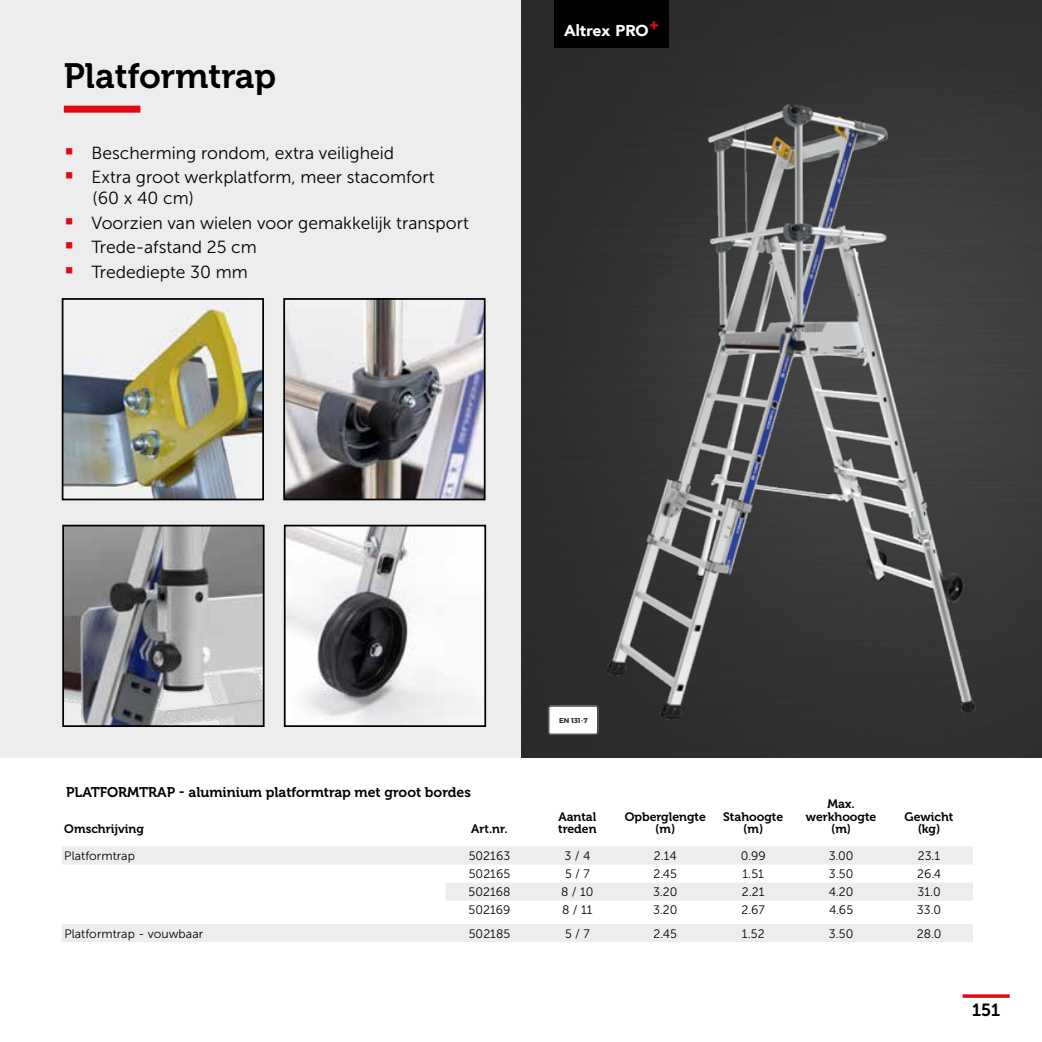
<style>
.page{position:relative;width:1042px;height:1042px;background:#fff}
.page>*{position:absolute;margin:0;border:0;box-sizing:border-box;transform-origin:0 0}
.t1{font:35px "Museo 700";color:#000}
.t2{font:17.5px/21px "Museo Sans 300";color:#000}
.t3{font:17.5px "Museo Sans 700";color:#000}
.t4{font:900 15.75px "Avenir";color:#fff}
.t5{font:14px "Museo 700";color:#000}
.t6{font:12.25px "Museo Sans 300";letter-spacing:.005em;color:#000}
.t7{font:12.25px/12.8px "Museo 700";color:#000;text-align:center}
.t8{font:700 7px "Montserrat";color:#29272a}
.s1{color:#e30613}
</style>
<div class="page">
<svg style="left:962px;top:994px;width:47px;height:4px"></svg>
<div style="left:0;top:0;width:521px;height:758px;background:#ededed"></div>
<div style="left:64px;top:106px;width:76px;height:7px;background:#e30613"></div>
<img style="left:521px;top:0;width:521px;height:758px">
<div style="left:554px;top:0;width:115px;height:48px;background:#000"></div>
<img style="left:594px;top:96px;width:392px;height:658px">
<svg style="left:548px;top:705px;width:50px;height:30px"></svg>
<img style="left:65px;top:528px;width:196px;height:196px">
<div style="left:62px;top:525px;width:202px;height:202px;border:2px solid #000"></div>
<img style="left:65px;top:301px;width:196px;height:196px">
<div style="left:62px;top:298px;width:202px;height:202px;border:2px solid #000"></div>
<img style="left:287px;top:528px;width:196px;height:196px">
<div style="left:284px;top:525px;width:202px;height:202px;border:2px solid #000"></div>
<img style="left:286px;top:301px;width:196px;height:196px">
<div style="left:283px;top:298px;width:202px;height:202px;border:2px solid #000"></div>
<svg style="left:62px;top:846px;width:911px;height:96px"></svg>
<h1 class="t1" style="left:64px;top:57px;width:214px">Platformtrap</h1>
<h2 class="t2" style="left:64px;top:142px;width:331px"><span class="s1">▪</span> Bescherming rondom, extra veiligheid</h2>
<h2 class="t2" style="left:93px;top:167px;width:343px;text-indent:-28px"><span class="s1">▪</span> Extra groot werkplatform, meer stacomfort (60 x 40 cm)</h2>
<h2 class="t2" style="left:64px;top:212px;width:406px"><span class="s1">▪</span> Voorzien van wielen voor gemakkelijk transport</h2>
<h2 class="t2" style="left:64px;top:237px;width:194px"><span class="s1">▪</span> Trede-afstand 25 cm</h2>
<h2 class="t2" style="left:64px;top:261px;width:185px"><span class="s1">▪</span> Tredediepte 30 mm</h2>
<p class="t4" style="left:564px;top:17px;width:96px">Altrex PRO<sup>+</sup></p>
<p class="t8" style="left:559px;top:716px;width:30px">EN 131-7</p>
<p class="t5" style="left:66px;top:784px;width:406px">PLATFORMTRAP - aluminium platformtrap met groot bordes</p>
<p class="t7" style="left:64px;top:823px;width:81px">Omschrijving</p>
<p class="t7" style="left:471px;top:823px;width:38px">Art.nr.</p>
<p class="t7" style="left:558px;top:810px;width:40px;text-align:left">Aantal treden</p>
<p class="t7" style="left:625px;top:810px;width:83px">Opberglengte (m)</p>
<p class="t7" style="left:723px;top:810px;width:61px">Stahoogte (m)</p>
<p class="t7" style="left:806px;top:797px;width:72px">Max. werkhoogte (m)</p>
<p class="t7" style="left:904px;top:810px;width:50px">Gewicht (kg)</p>
<p class="t6" style="left:64px;top:849px;width:72px">Platformtrap</p>
<p class="t6" style="left:469px;top:849px;width:43px">502163</p>
<p class="t6" style="left:564px;top:849px;width:27px">3 / 4</p>
<p class="t6" style="left:654px;top:849px;width:24px">2.14</p>
<p class="t6" style="left:741px;top:849px;width:27px">0.99</p>
<p class="t6" style="left:828px;top:849px;width:26px">3.00</p>
<p class="t6" style="left:918px;top:849px;width:24px">23.1</p>
<p class="t6" style="left:469px;top:867px;width:43px">502165</p>
<p class="t6" style="left:565px;top:867px;width:26px">5 / 7</p>
<p class="t6" style="left:653px;top:867px;width:25px">2.45</p>
<p class="t6" style="left:742px;top:867px;width:23px">1.51</p>
<p class="t6" style="left:829px;top:867px;width:26px">3.50</p>
<p class="t6" style="left:917px;top:867px;width:25px">26.4</p>
<p class="t6" style="left:468px;top:885px;width:44px">502168</p>
<p class="t6" style="left:561px;top:885px;width:34px">8 / 10</p>
<p class="t6" style="left:653px;top:885px;width:26px">3.20</p>
<p class="t6" style="left:742px;top:885px;width:24px">2.21</p>
<p class="t6" style="left:829px;top:885px;width:26px">4.20</p>
<p class="t6" style="left:917px;top:885px;width:25px">31.0</p>
<p class="t6" style="left:468px;top:903px;width:43px">502169</p>
<p class="t6" style="left:562px;top:903px;width:32px">8 / 11</p>
<p class="t6" style="left:653px;top:903px;width:26px">3.20</p>
<p class="t6" style="left:741px;top:903px;width:25px">2.67</p>
<p class="t6" style="left:829px;top:903px;width:26px">4.65</p>
<p class="t6" style="left:917px;top:903px;width:26px">33.0</p>
<p class="t6" style="left:64px;top:927px;width:140px">Platformtrap - vouwbaar</p>
<p class="t6" style="left:469px;top:927px;width:43px">502185</p>
<p class="t6" style="left:565px;top:927px;width:26px">5 / 7</p>
<p class="t6" style="left:653px;top:927px;width:25px">2.45</p>
<p class="t6" style="left:742px;top:927px;width:24px">1.52</p>
<p class="t6" style="left:829px;top:927px;width:26px">3.50</p>
<p class="t6" style="left:917px;top:927px;width:26px">28.0</p>
<h2 class="t3" style="left:972px;top:1000px;width:29px">151</h2>
</div>
